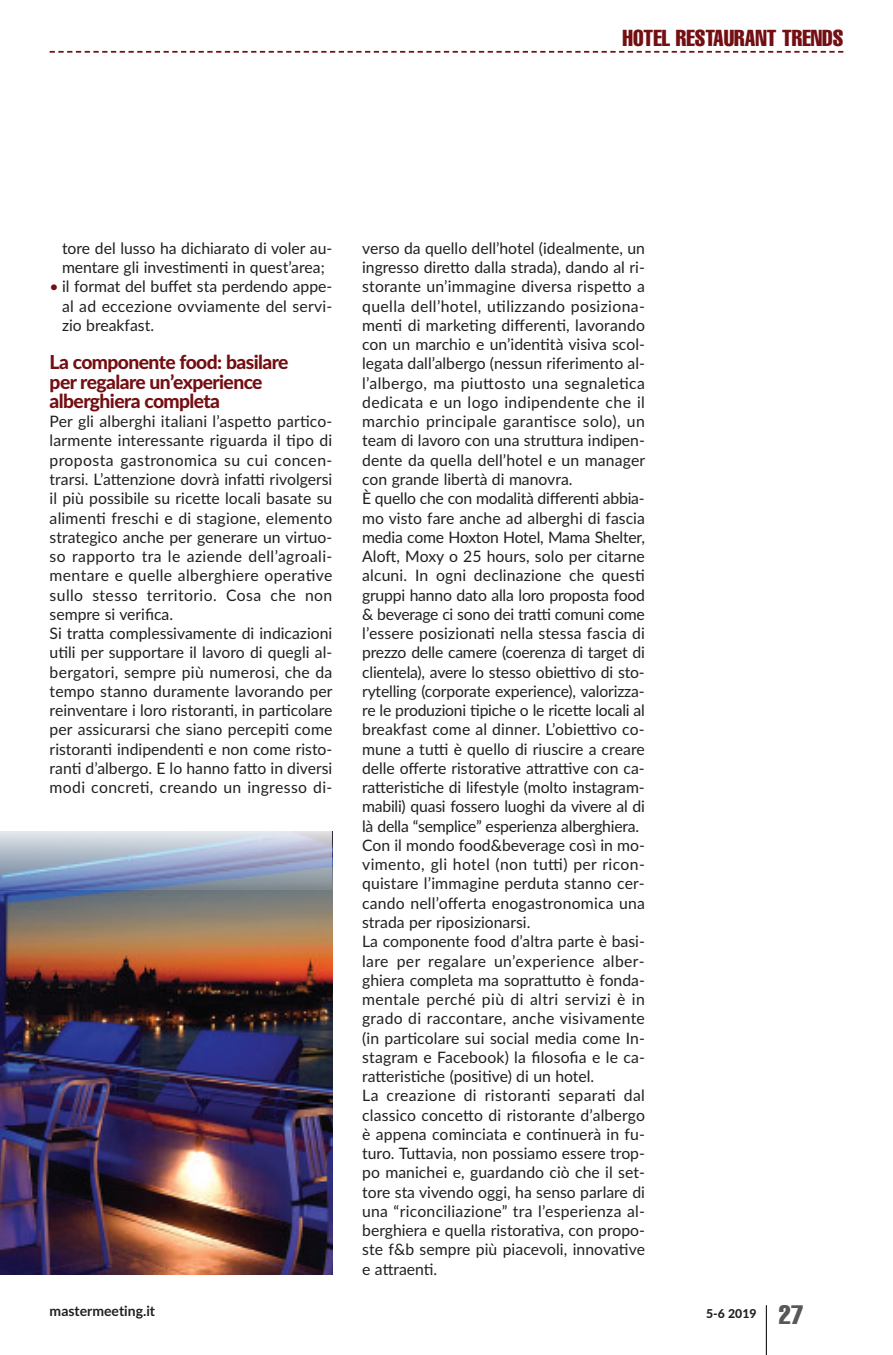
<style>
.page{position:relative;width:893px;height:1355px;background:#fff}
.page>*{position:absolute;margin:0;border:0;box-sizing:border-box;transform-origin:0 0}
.t1{font:extra-condensed 22.75px "Helvetica";color:#730e12}
.t2{font:800 19.25px/19.2px "Lato";letter-spacing:-.03em;color:#730e12}
.t3{font:15.75px/19.2px "Lato";color:#231f20}
.t4{font:700 14px "Lato";color:#231f20}
.t5{font:800 12.25px "Lato";color:#231f20}
.s1{color:#730e12}
.s2{font-family:"Helvetica";font-weight:400;font-stretch:extra-condensed;font-size:26.25px;color:#57585a}
</style>
<div class="page">
<img style="left:0;top:889px;width:332px;height:385px">
<svg style="left:0;top:831px;width:332px;height:58px;background:#a3b0cb"></svg>
<svg style="left:50px;top:51px;width:793px;height:2px"></svg>
<hr style="left:766px;top:1305px;width:1px;height:49px;background:#231f20">
<h1 class="t1" style="left:622px;top:30px;width:222px">HOTEL RESTAURANT TRENDS</h1>
<p class="t3" style="left:62px;top:239px;width:272px">tore del lusso ha dichiarato di voler au&shy;mentare gli investimenti in quest’area;</p>
<p class="t3" style="left:62px;top:277px;width:272px;text-align:justify;text-indent:-12px"><span class="s1">•</span> il format del buffet sta perdendo appe&shy;al ad eccezione ovviamente del servi&shy;zio breakfast.</p>
<p class="t2" style="left:50px;top:353px;width:240px">la componente food: basilare per regalare un’experience alberghiera completa</p>
<p class="t3" style="left:50px;top:412px;width:285px">Per gli alberghi italiani l’aspetto partico&shy;larmente interessante riguarda il tipo di proposta gastronomica su cui concen&shy;trarsi. L’attenzione dovrà infatti rivolgersi il più possibile su ricette locali basate su alimenti freschi e di stagione, elemento strategico anche per generare un virtuo&shy;so rapporto tra le aziende dell’agroali&shy;mentare e quelle alberghiere operative sullo stesso territorio. Cosa che non sempre si verifica.<br>Si tratta complessivamente di indicazioni utili per supportare il lavoro di quegli al&shy;bergatori, sempre più numerosi, che da tempo stanno duramente lavorando per reinventare i loro ristoranti, in particolare per assicurarsi che siano percepiti come ristoranti indipendenti e non come risto&shy;ranti d’albergo. E lo hanno fatto in diversi modi concreti, creando un ingresso di-</p>
<p class="t3" style="left:362px;top:239px;width:285px">verso da quello dell’hotel (idealmente, un ingresso diretto dalla strada), dando al ri&shy;storante un’immagine diversa rispetto a quella dell’hotel, utilizzando posiziona&shy;menti di marketing differenti, lavorando con un marchio e un’identità visiva scol&shy;legata dall’albergo (nessun riferimento al&shy;l’albergo, ma piuttosto una segnaletica dedicata e un logo indipendente che il marchio principale garantisce solo), un team di lavoro con una struttura indipen&shy;dente da quella dell’hotel e un manager con grande libertà di manovra.<br>È quello che con modalità differenti abbia&shy;mo visto fare anche ad alberghi di fascia media come Hoxton Hotel, Mama Shelter, Aloft, Moxy o 25 hours, solo per citarne alcuni. In ogni declinazione che questi gruppi hanno dato alla loro proposta food &amp; beverage ci sono dei tratti comuni come l’essere posizionati nella stessa fascia di prezzo delle camere (coerenza di target di clientela), avere lo stesso obiettivo di sto&shy;rytelling (corporate experience), valorizza&shy;re le produzioni tipiche o le ricette locali al breakfast come al dinner. L’obiettivo co&shy;mune a tutti è quello di riuscire a creare delle offerte ristorative attrattive con ca&shy;ratteristiche di lifestyle (molto instagram&shy;mabili) quasi fossero luoghi da vivere al di là della “semplice” esperienza alberghiera.<br>Con il mondo food&amp;beverage così in mo&shy;vimento, gli hotel (non tutti) per ricon&shy;quistare l’immagine perduta stanno cer&shy;cando nell’offerta enogastronomica una strada per riposizionarsi.<br>La componente food d’altra parte è basi&shy;lare per regalare un’experience alber&shy;ghiera completa ma soprattutto è fonda&shy;mentale perché più di altri servizi è in grado di raccontare, anche visivamente (in particolare sui social media come In&shy;stagram e Facebook) la filosofia e le ca&shy;ratteristiche (positive) di un hotel.<br>La creazione di ristoranti separati dal classico concetto di ristorante d’albergo è appena cominciata e continuerà in fu&shy;turo. Tuttavia, non possiamo essere trop&shy;po manichei e, guardando ciò che il set&shy;tore sta vivendo oggi, ha senso parlare di una “riconciliazione” tra l’esperienza al&shy;berghiera e quella ristorativa, con propo&shy;ste f&amp;b sempre più piacevoli, innovative e attraenti.</p>
<p class="t4" style="left:50px;top:1302px;width:107px">mastermeeting.it</p>
<p class="t5" style="left:706px;top:1306px;width:99px">5-6 2019 <span class="s2">27</span></p>
</div>
